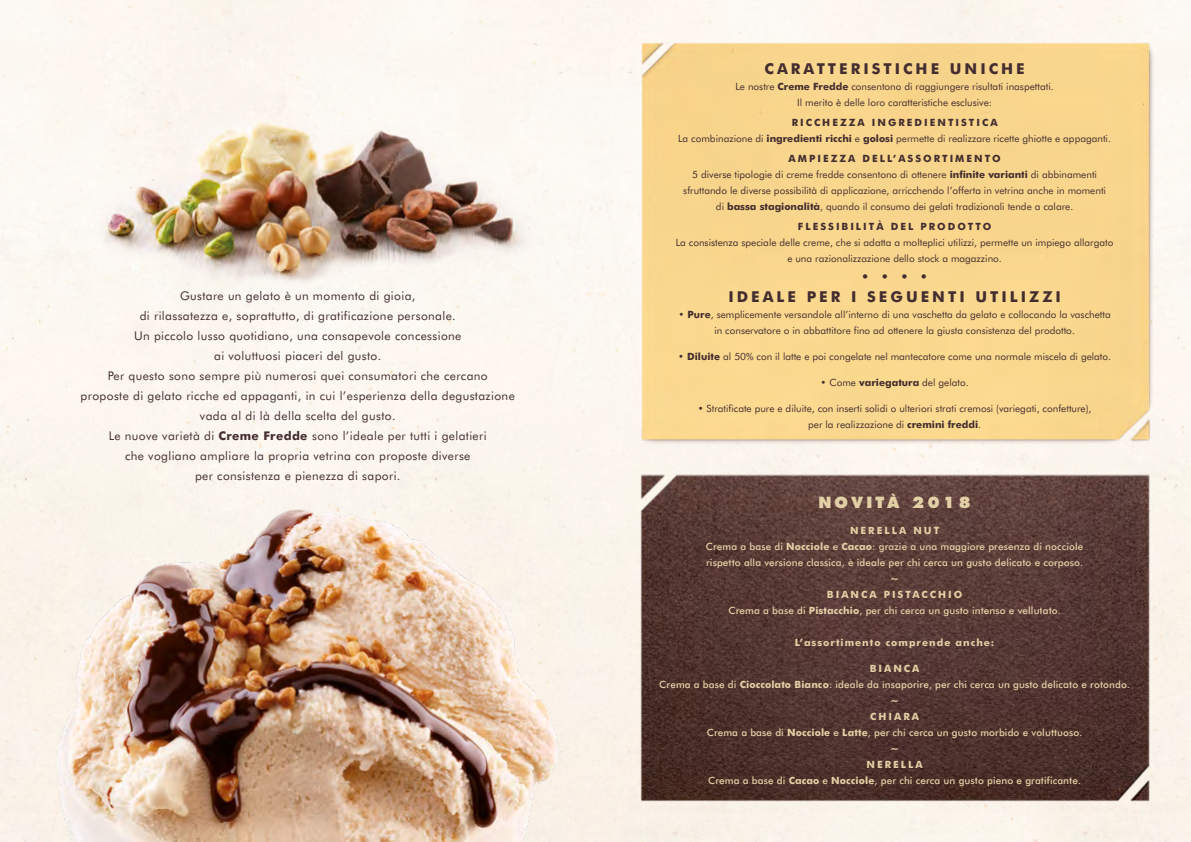
<style>
.page{position:relative;width:1191px;height:842px;background:#fff}
.page>*{position:absolute;margin:0;border:0;box-sizing:border-box;transform-origin:0 0}
.t1{font:700 15px/20px "Futura BT";letter-spacing:.2em;color:#432d30;text-align:center}
.t2{font:800 15px "Futura";letter-spacing:.2em;color:#e2d0a6}
.t3{font:12px/20px "Futura BT";letter-spacing:.03em;color:#432d30;text-align:center}
.t4{font:10px/16px "Futura BT";color:#432d30;text-align:center}
.t5{font:500 10px/16px "Futura BT";letter-spacing:.01em;color:#e2d0a6;text-align:center}
.t6{font:700 10px "Futura BT";letter-spacing:.1em;color:#e2d0a6}
.t7{font:700 10px "Futura BT";letter-spacing:.2em;color:#432d30}
.s1{font-weight:700}
</style>
<div class="page">
<img style="left:0;top:479px;width:586px;height:363px">
<img style="left:14px;top:54px;width:570px;height:263px">
<img style="left:586px;top:0;width:605px;height:842px">
<p class="t3" style="left:81px;top:285px;width:436px">Gustare un gelato è un momento di gioia,<br>di rilassatezza e, soprattutto, di gratificazione personale.<br>Un piccolo lusso quotidiano, una consapevole concessione<br>ai voluttuosi piaceri del gusto.<br>Per questo sono sempre più numerosi quei consumatori che cercano<br>proposte di gelato ricche ed appaganti, in cui l’esperienza della degustazione vada al di là della scelta del gusto.<br>Le nuove varietà di <span class="s1">Creme Fredde</span> sono l’ideale per tutti i gelatieri<br>che vogliano ampliare la propria vetrina con proposte diverse<br>per consistenza e pienezza di sapori.</p>
<h1 class="t1" style="left:764px;top:59px;width:262px">CARATTERISTICHE UNICHE</h1>
<p class="t4" style="left:735px;top:79px;width:320px">Le nostre <span class="s1">Creme Fredde</span> consentono di raggiungere risultati inaspettati.<br>Il merito è delle loro caratteristiche esclusive:</p>
<p class="t4" style="left:678px;top:115px;width:434px"><span class="s1">RICCHEZZA INGREDIENTISTICA<br></span>La combinazione di <span class="s1">ingredienti ricchi</span> e <span class="s1">golosi</span> permette di realizzare ricette ghiotte e appaganti.</p>
<p class="t4" style="left:683px;top:151px;width:424px"><span class="s1">AMPIEZZA DELL’ASSORTIMENTO<br></span>5 diverse tipologie di creme fredde consentono di ottenere <span class="s1">infinite varianti</span> di abbinamenti sfruttando le diverse possibilità di applicazione, arricchendo l’offerta in vetrina anche in momenti di <span class="s1">bassa stagionalità</span>, quando il consumo dei gelati tradizionali tende a calare.</p>
<p class="t7" style="left:798px;top:221px;width:195px">FLESSIBILITÀ DEL PRODOTTO</p>
<p class="t4" style="left:676px;top:235px;width:439px">La consistenza speciale delle creme, che si adatta a molteplici utilizzi, permette un impiego allargato e una razionalizzazione dello stock a magazzino.</p>
<h1 class="t1" style="left:728px;top:267px;width:334px">• • • •<br>IDEALE PER I SEGUENTI UTILIZZI</h1>
<p class="t4" style="left:678px;top:307px;width:434px"><span class="s1">• Pure</span>, semplicemente versandole all’interno di una vaschetta da gelato e collocando la vaschetta in conservatore o in abbattitore fino ad ottenere la giusta consistenza del prodotto.</p>
<p class="t4" style="left:678px;top:349px;width:434px"><span class="s1">• Diluite</span> al 50% con il latte e poi congelate nel mantecatore come una normale miscela di gelato.</p>
<p class="t4" style="left:820px;top:375px;width:150px">• Come <span class="s1">variegatura</span> del gelato.</p>
<p class="t4" style="left:698px;top:401px;width:395px">• Stratificate pure e diluite, con inserti solidi o ulteriori strati cremosi (variegati, confetture), per la realizzazione di <span class="s1">cremini freddi</span>.</p>
<h1 class="t2" style="left:818px;top:494px;width:154px">NOVITÀ 2018</h1>
<p class="t5" style="left:706px;top:523px;width:379px"><span class="s1">NERELLA NUT<br></span>Crema a base di <span class="s1">Nocciole</span> e <span class="s1">Cacao</span>: grazie a una maggiore presenza di nocciole rispetto alla versione classica, è ideale per chi cerca un gusto delicato e corposo.</p>
<p class="t5" style="left:728px;top:571px;width:334px"><span class="s1">~<br>BIANCA PISTACCHIO<br></span>Crema a base di <span class="s1">Pistacchio</span>, per chi cerca un gusto intenso e vellutato.</p>
<p class="t6" style="left:795px;top:637px;width:201px">L’assortimento comprende anche:</p>
<p class="t5" style="left:659px;top:661px;width:472px"><span class="s1">BIANCA<br></span>Crema a base di <span class="s1">Cioccolato Bianco</span>: ideale da insaporire, per chi cerca un gusto delicato e rotondo. <span class="s1">~<br>CHIARA<br></span>Crema a base di <span class="s1">Nocciole</span> e <span class="s1">Latte</span>, per chi cerca un gusto morbido e voluttuoso.<br><span class="s1">~<br>NERELLA<br></span>Crema a base di <span class="s1">Cacao</span> e <span class="s1">Nocciole</span>, per chi cerca un gusto pieno e gratificante.</p>
</div>
